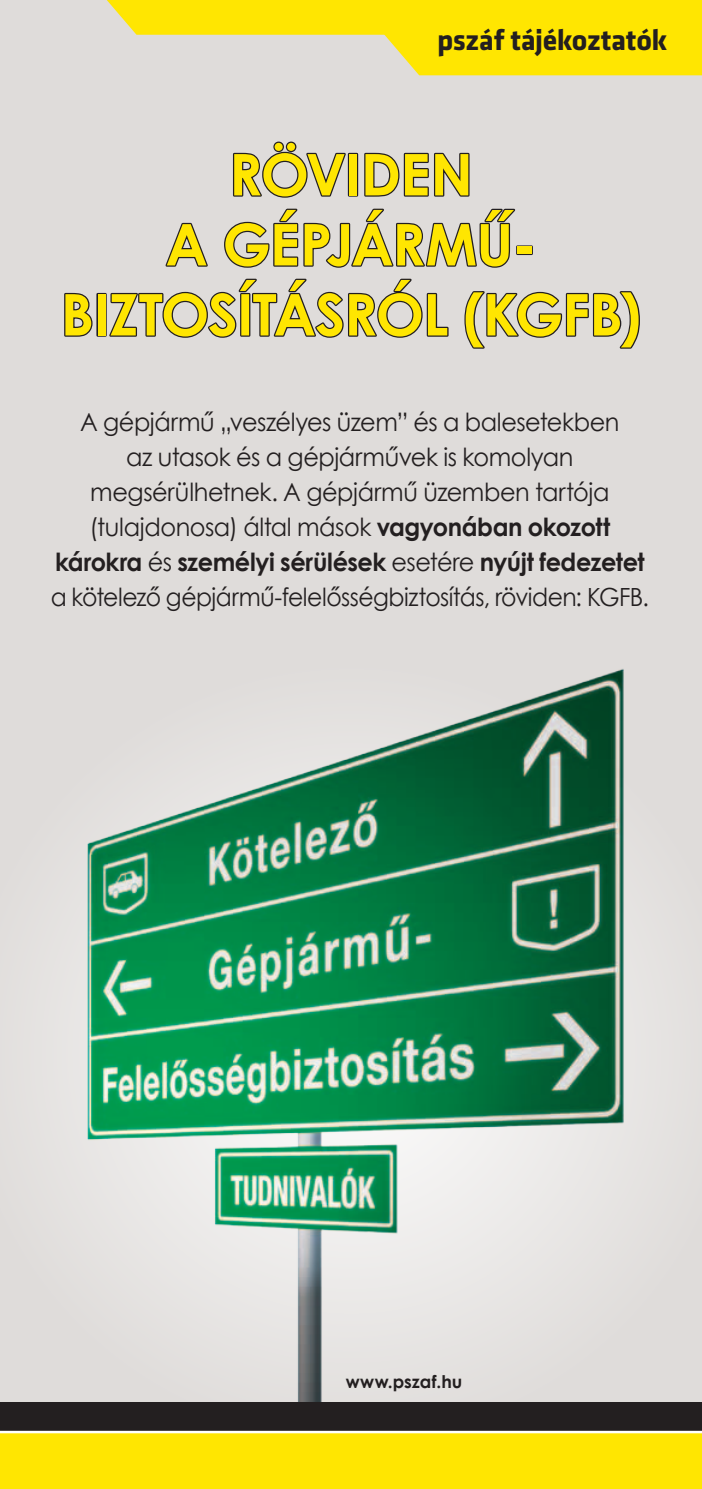
<style>
.page{position:relative;width:702px;height:1489px;background:#fff}
.page>*{position:absolute;margin:0;border:0;box-sizing:border-box;transform-origin:0 0}
.t1{font:57.5px/70px "Century Gothic Bold HU";letter-spacing:-.015em;color:#ffe601;text-align:center}
.t2{font:700 30px "Klavika";letter-spacing:-.015em;color:#231f20}
.t3{font:25px/35px "Century Gothic HU";letter-spacing:-.02em;color:#231f20;text-align:center;scale:.96 1}
.t4{font:25px "Century Gothic HU";letter-spacing:-.02em;color:#231f20;scale:.94 1}
.t5{font:25px "Century Gothic Bold HU";letter-spacing:-.02em;color:#231f20;scale:.96 1}
.t6{font:17.5px "Century Gothic Bold HU";color:#231f20}
.s1{font-family:"Century Gothic Bold HU"}
.s2{font-family:"Century Gothic HU"}
</style>
<div class="page">
<div style="left:0;top:0;width:702px;height:1488px;background:#dfdcda"></div>
<img style="left:72px;top:669px;width:559px;height:733px">
<svg style="left:107px;top:0;width:595px;height:75px"></svg>
<div style="left:0;top:1402px;width:702px;height:86px;background:#231f20"></div>
<div style="left:0;top:1433px;width:702px;height:55px;background:#ffe601"></div>
<hr style="left:0;top:1430px;width:702px;height:3px;background:#fff">
<svg style="left:233px;top:141px;width:115px;height:57px"></svg>
<div style="left:348px;top:153px;width:10px;height:44px;border:2px solid #231f20"></div>
<svg style="left:364px;top:152px;width:106px;height:45px"></svg>
<svg style="left:165px;top:222px;width:43px;height:45px"></svg>
<svg style="left:224px;top:208px;width:292px;height:60px"></svg>
<div style="left:516px;top:245px;width:17px;height:10px;border:2px solid #231f20"></div>
<svg style="left:64px;top:292px;width:29px;height:45px"></svg>
<div style="left:96px;top:293px;width:11px;height:44px;border:2px solid #231f20"></div>
<svg style="left:109px;top:278px;width:340px;height:60px"></svg>
<svg style="left:464px;top:291px;width:176px;height:58px"></svg>
<p class="t2" style="left:437px;top:24px;width:231px">pszáf tájékoztatók</p>
<h1 class="t1" style="left:61px;top:138px;width:582px">RÖVIDEN<br>A GÉPJÁRMÛ-<br>BIZTOSÍTÁSRÓL (KGFB)</h1>
<p class="t3" style="left:80px;top:404px;width:563px">A gépjármû „veszélyes üzem” és a balesetekben az utasok és a gépjármûvek is komolyan megsérülhetnek. A gépjármû üzemben tartója (tulajdonosa) által mások <span class="s1">vagyonában okozott</span></p>
<p class="t5" style="left:55px;top:546px;width:615px">károkra <span class="s2">és</span> személyi sérülések <span class="s2">esetére</span> nyújt fedezetet</p>
<p class="t4" style="left:51px;top:582px;width:638px">a kötelezô gépjármû-felelôsségbiztosítás, röviden: KGFB.</p>
<p class="t6" style="left:345px;top:1370px;width:118px">www.pszaf.hu</p>
</div>
